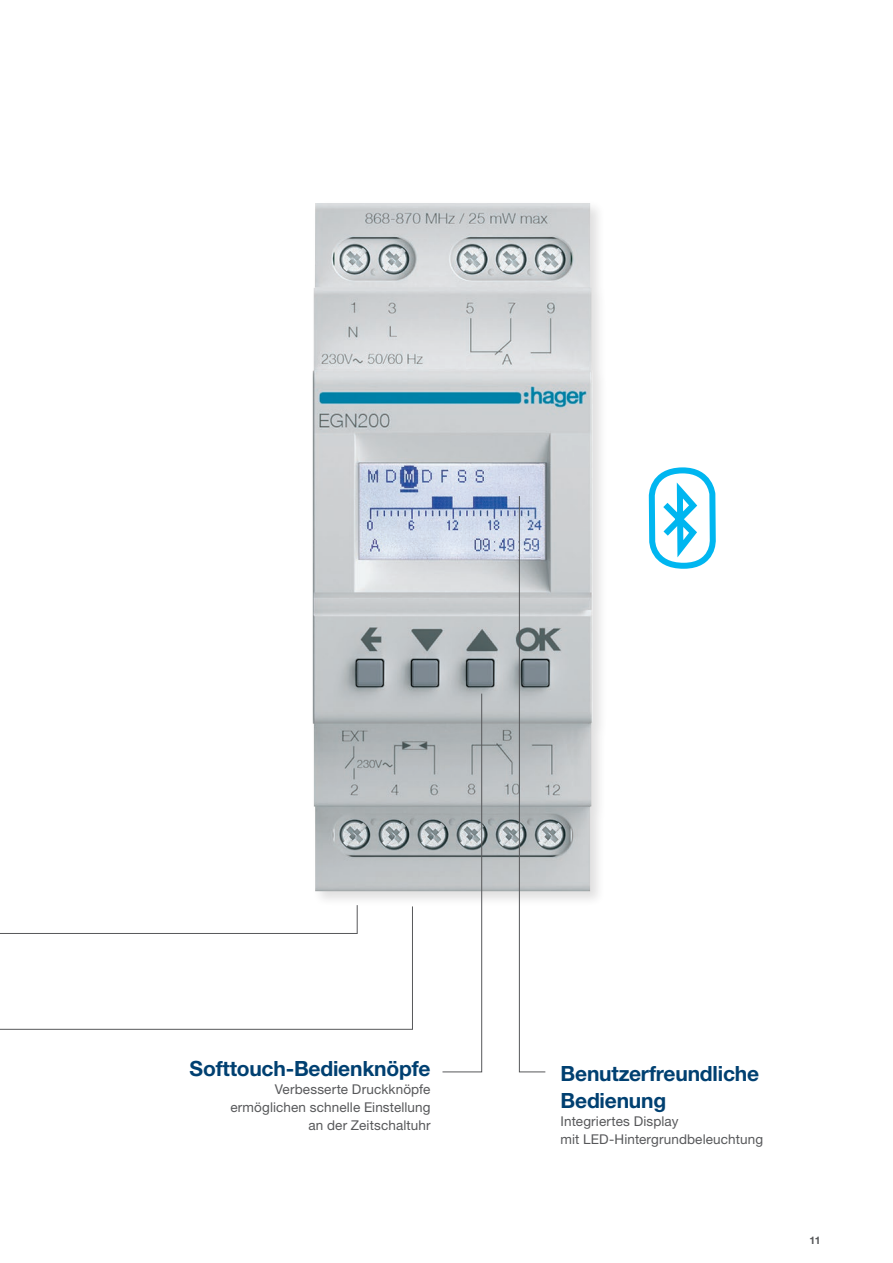
<style>
.page{position:relative;width:893px;height:1263px;background:#fff}
.page>*{position:absolute;margin:0;border:0;box-sizing:border-box;transform-origin:0 0}
.t1{font:700 21px/27px "Helvetica Neue LTW1 G";letter-spacing:-.01em;color:#004071}
.t2{font:13.5px/18px "Helvetica Neue LTW1 G";letter-spacing:.01em;color:#57585a;text-align:right}
.t3{font:700 10.5px "Helvetica Neue LTW1 G";color:#57585a}
</style>
<div class="page">
<div style="left:310px;top:200px;width:298px;height:706px;background:#231f20;opacity:.14"></div>
<img style="left:313px;top:203px;width:280px;height:688px">
<svg style="left:0;top:906px;width:413px;height:124px"></svg>
<svg style="left:0;top:792px;width:358px;height:142px"></svg>
<svg style="left:648px;top:467px;width:68px;height:102px"></svg>
<svg style="left:442px;top:693px;width:40px;height:380px"></svg>
<svg style="left:519px;top:495px;width:27px;height:578px"></svg>
<h1 class="t1" style="left:190px;top:1055px;width:242px">Softtouch-Bedienknöpfe</h1>
<p class="t2" style="left:230px;top:1080px;width:202px">Verbesserte Druckknöpfe ermöglichen schnelle Einstellung an der Zeitschaltuhr</p>
<h1 class="t1" style="left:561px;top:1059px;width:200px">Benutzerfreundliche<br>Bedienung</h1>
<p class="t2" style="left:561px;top:1112px;width:204px;text-align:left">Integriertes Display<br>mit LED-Hintergrundbeleuchtung</p>
<p class="t3" style="left:810px;top:1233px;width:13px">11</p>
</div>
